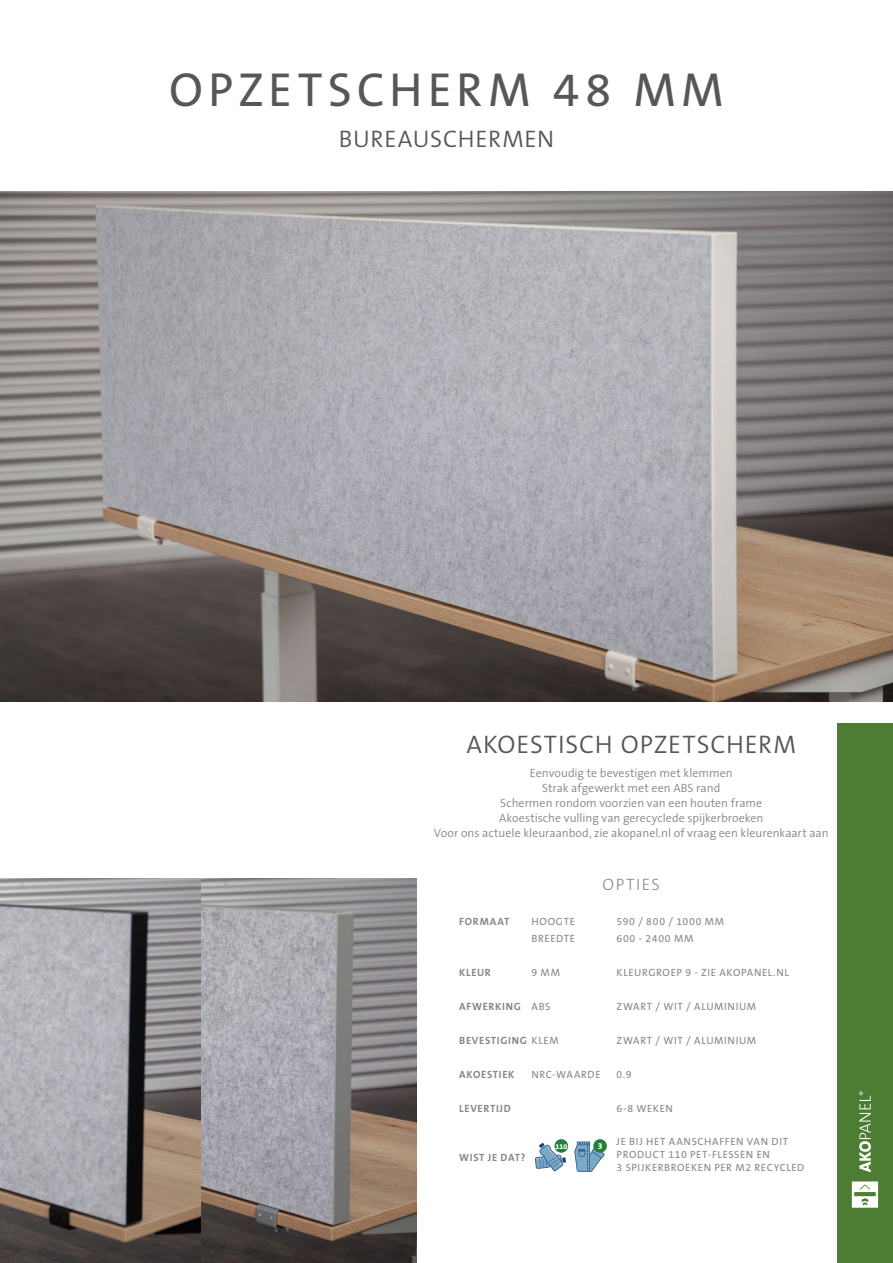
<style>
.page{position:relative;width:893px;height:1263px;background:#fff}
.page>*{position:absolute;margin:0;border:0;box-sizing:border-box;transform-origin:0 0}
.t1{font:48px "The Sans B5 Plain";letter-spacing:.105em;color:#575756}
.t2{font:300 25.5px "The Sans B4";letter-spacing:.035em;color:#575756}
.t3{font:300 24px "The Sans B4";letter-spacing:.03em;color:#575756}
.t4{font:300 16.5px "The Sans B3";letter-spacing:.095em;color:#878787}
.t5{font:300 12px/15px "The Sans B4";color:#878787;text-align:center}
.t6{font:10.5px/12.8px "The Sans B5 Plain";letter-spacing:.06em;color:#878787}
.t7{font:700 10.5px "The Sans B7";letter-spacing:.065em;color:#878787}
.t8{font:800 8.7px "The Sans B8";color:#fff}
.t9{font:800 7.2px "The Sans B8";color:#fff}
.s1{font-family:"The Sans B5 Plain";font-weight:400}
</style>
<div class="page">
<div style="left:838px;top:723px;width:55px;height:540px;background:#4c7d33"></div>
<svg style="left:852px;top:1181px;width:26px;height:27px"></svg>
<svg style="left:859px;top:1091px;width:12px;height:81px"></svg>
<img style="left:0;top:878px;width:202px;height:385px">
<svg style="left:202px;top:878px;width:215px;height:385px;background:#918c8d"></svg>
<img style="left:0;top:191px;width:893px;height:511px">
<svg style="left:535px;top:1143px;width:31px;height:28px"></svg>
<div style="left:554px;top:1139px;width:14px;height:14px;background:#237f35;border-radius:50%"></div>
<svg style="left:574px;top:1141px;width:31px;height:31px"></svg>
<div style="left:593px;top:1139px;width:14px;height:14px;background:#237f35;border-radius:50%"></div>
<h1 class="t1" style="left:169px;top:65px;width:556px">OPZETSCHERM 48 MM</h1>
<h3 class="t3" style="left:339px;top:126px;width:217px">BUREAUSCHERMEN</h3>
<h2 class="t2" style="left:466px;top:732px;width:331px">AKOESTISCH OPZETSCHERM</h2>
<p class="t5" style="left:434px;top:766px;width:396px">Eenvoudig te bevestigen met klemmen<br>Strak afgewerkt met een ABS rand<br>Schermen rondom voorzien van een houten frame<br>Akoestische vulling van gerecyclede spijkerbroeken<br>Voor ons actuele kleuraanbod, zie akopanel.nl of vraag een kleurenkaart aan</p>
<h3 class="t4" style="left:603px;top:876px;width:59px">OPTIES</h3>
<p class="t7" style="left:459px;top:916px;width:52px">FORMAAT</p>
<p class="t6" style="left:531px;top:915px;width:45px">HOOGTE</p>
<p class="t6" style="left:617px;top:915px;width:109px">590 / 800 / 1000 MM</p>
<p class="t6" style="left:531px;top:933px;width:45px">BREEDTE</p>
<p class="t6" style="left:617px;top:933px;width:78px">600 - 2400 MM</p>
<p class="t7" style="left:459px;top:967px;width:33px">KLEUR</p>
<p class="t6" style="left:531px;top:967px;width:30px">9 MM</p>
<p class="t6" style="left:617px;top:967px;width:174px">KLEURGROEP 9 - ZIE AKOPANEL.NL</p>
<p class="t7" style="left:459px;top:1001px;width:93px">AFWERKING <span class="s1">ABS</span></p>
<p class="t6" style="left:617px;top:1001px;width:141px">ZWART / WIT / ALUMINIUM</p>
<p class="t7" style="left:459px;top:1035px;width:101px">BEVESTIGING <span class="s1">KLEM</span></p>
<p class="t6" style="left:617px;top:1035px;width:141px">ZWART / WIT / ALUMINIUM</p>
<p class="t7" style="left:459px;top:1069px;width:57px">AKOESTIEK</p>
<p class="t6" style="left:531px;top:1069px;width:71px">NRC-WAARDE</p>
<p class="t6" style="left:617px;top:1069px;width:17px">0.9</p>
<p class="t7" style="left:459px;top:1103px;width:53px">LEVERTIJD</p>
<p class="t6" style="left:617px;top:1103px;width:58px">6-8 WEKEN</p>
<p class="t7" style="left:459px;top:1151px;width:68px">WIST JE DAT?</p>
<p class="t9" style="left:555px;top:1142px;width:13px">110</p>
<p class="t8" style="left:598px;top:1141px;width:6px">3</p>
<p class="t6" style="left:617px;top:1136px;width:189px">JE BIJ HET AANSCHAFFEN VAN DIT<br>PRODUCT 110 PET-FLESSEN EN<br>3 SPIJKERBROEKEN PER M2 RECYCLED</p>
</div>
